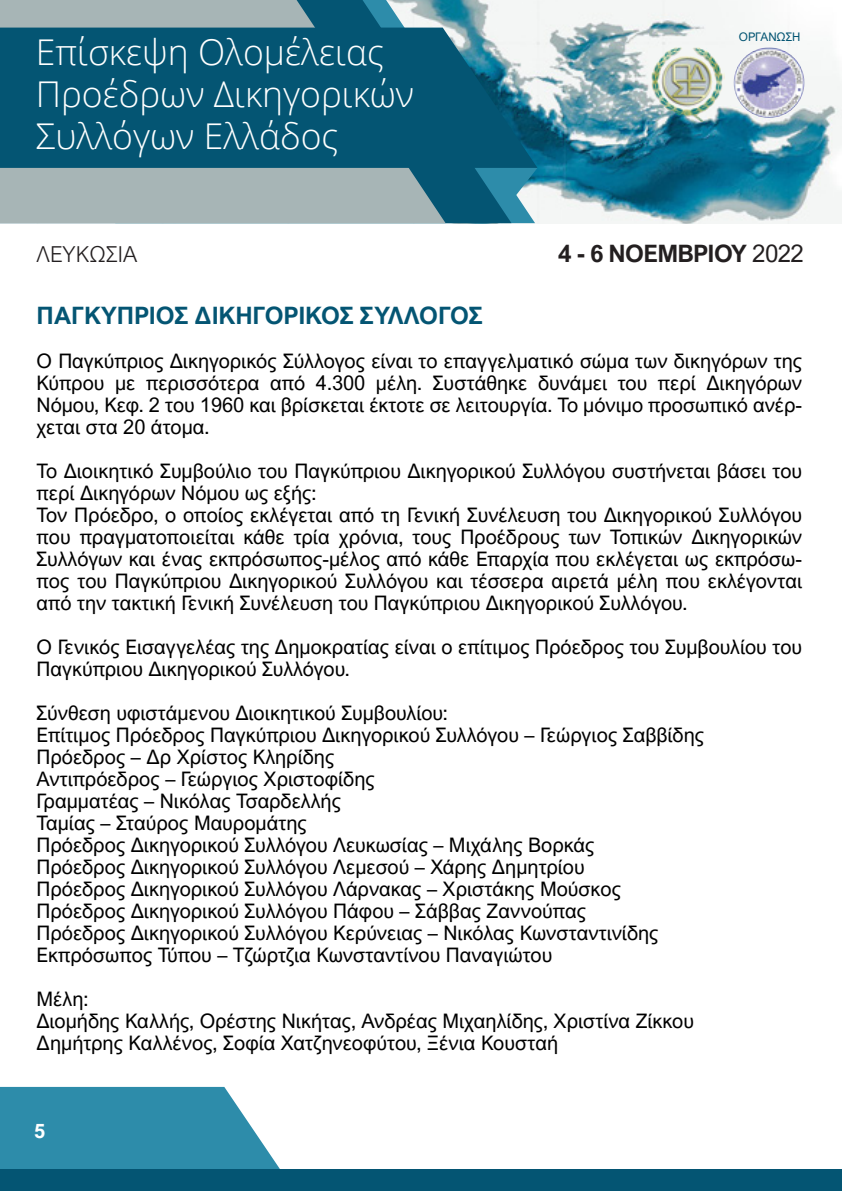
<style>
.page{position:relative;width:842px;height:1191px;background:#fff}
.page>*{position:absolute;margin:0;border:0;box-sizing:border-box;transform-origin:0 0}
.t1{font:300 35.6px/42px "Open Sans";color:#fff}
.t2{font:700 24px "Arial Nova";letter-spacing:-.01em;color:#045573}
.t3{font:700 24px "Arial Nova";letter-spacing:-.03em;color:#231f20}
.t4{font:300 22px "Arial Nova";color:#231f20}
.t5{font:20px/22px "Arial Nova";color:#000}
.t6{font:700 20px "Arial Nova";color:#fff}
.t7{font:11.8px "Arial Nova";letter-spacing:-.01em;color:#045573}
.s1{font-weight:400}
</style>
<div class="page">
<img style="left:535px;top:0;width:307px;height:223px">
<svg style="left:511px;top:0;width:24px;height:223px;fill:#f2f4f3"></svg>
<svg style="left:446px;top:0;width:65px;height:223px;background:#3c8298"></svg>
<svg style="left:0;top:0;width:446px;height:223px;background:#98adb1"></svg>
<svg style="left:0;top:28px;width:537px;height:140px;background:#0d5b78"></svg>
<img style="left:734px;top:47px;width:70px;height:71px;border-radius:35px">
<img style="left:650px;top:46px;width:74px;height:78px">
<svg style="left:0;top:1087px;width:280px;height:82px;background:#4096b1"></svg>
<div style="left:0;top:1169px;width:842px;height:22px;background:#045573"></div>
<h1 class="t1" style="left:36px;top:30px;width:380px">Επίσκεψη Ολομέλειας<br>Προέδρων Δικηγορικών<br>Συλλόγων Ελλάδος</h1>
<p class="t7" style="left:739px;top:30px;width:63px">ΟΡΓΑΝΩΣΗ</p>
<p class="t4" style="left:37px;top:242px;width:102px">ΛΕΥΚΩΣΙΑ</p>
<p class="t3" style="left:558px;top:240px;width:247px">4 - 6 ΝΟΕΜΒΡΙΟΥ <span class="s1">2022</span></p>
<p class="t2" style="left:37px;top:301px;width:448px">ΠΑΓΚΥΠΡΙΟΣ ΔΙΚΗΓΟΡΙΚΟΣ ΣΥΛΛΟΓΟΣ</p>
<p class="t5" style="left:37px;top:350px;width:767px;text-align:justify">Ο Παγκύπριος Δικηγορικός Σύλλογος είναι το επαγγελματικό σώμα των δικηγόρων της Κύπρου με περισσότερα από 4.300 μέλη. Συστάθηκε δυνάμει του περί Δικηγόρων Νόμου, Κεφ. 2 του 1960 και βρίσκεται έκτοτε σε λειτουργία. Το μόνιμο προσωπικό ανέρ&shy;χεται στα 20 άτομα.</p>
<p class="t5" style="left:37px;top:460px;width:767px">Το Διοικητικό Συμβούλιο του Παγκύπριου Δικηγορικού Συλλόγου συστήνεται βάσει του περί Δικηγόρων Νόμου ως εξής:<br>Τον Πρόεδρο, ο οποίος εκλέγεται από τη Γενική Συνέλευση του Δικηγορικού Συλλόγου που πραγματοποιείται κάθε τρία χρόνια, τους Προέδρους των Τοπικών Δικηγορικών Συλλόγων και ένας εκπρόσωπος-μέλος από κάθε Επαρχία που εκλέγεται ως εκπρόσω&shy;πος του Παγκύπριου Δικηγορικού Συλλόγου και τέσσερα αιρετά μέλη που εκλέγονται από την τακτική Γενική Συνέλευση του Παγκύπριου Δικηγορικού Συλλόγου.</p>
<p class="t5" style="left:37px;top:636px;width:767px">Ο Γενικός Εισαγγελέας της Δημοκρατίας είναι ο επίτιμος Πρόεδρος του Συμβουλίου του<br>Παγκύπριου Δικηγορικού Συλλόγου.</p>
<p class="t5" style="left:37px;top:702px;width:669px">Σύνθεση υφιστάμενου Διοικητικού Συμβουλίου:<br>Επίτιμος Πρόεδρος Παγκύπριου Δικηγορικού Συλλόγου – Γεώργιος Σαββίδης Πρόεδρος – Δρ Χρίστος Κληρίδης<br>Αντιπρόεδρος – Γεώργιος Χριστοφίδης<br>Γραμματέας – Νικόλας Τσαρδελλής<br>Ταμίας – Σταύρος Μαυρομάτης<br>Πρόεδρος Δικηγορικού Συλλόγου Λευκωσίας – Μιχάλης Βορκάς<br>Πρόεδρος Δικηγορικού Συλλόγου Λεμεσού – Χάρης Δημητρίου<br>Πρόεδρος Δικηγορικού Συλλόγου Λάρνακας – Χριστάκης Μούσκος Πρόεδρος Δικηγορικού Συλλόγου Πάφου – Σάββας Ζαννούπας<br>Πρόεδρος Δικηγορικού Συλλόγου Κερύνειας – Νικόλας Κωνσταντινίδης Εκπρόσωπος Τύπου – Τζώρτζια Κωνσταντίνου Παναγιώτου</p>
<p class="t5" style="left:37px;top:988px;width:659px">Μέλη:<br>Διομήδης Καλλής, Ορέστης Νικήτας, Ανδρέας Μιχαηλίδης, Χριστίνα Ζίκκου<br>Δημήτρης Καλλένος, Σοφία Χατζηνεοφύτου, Ξένια Κουσταή</p>
<p class="t6" style="left:34px;top:1119px;width:13px">5</p>
</div>
